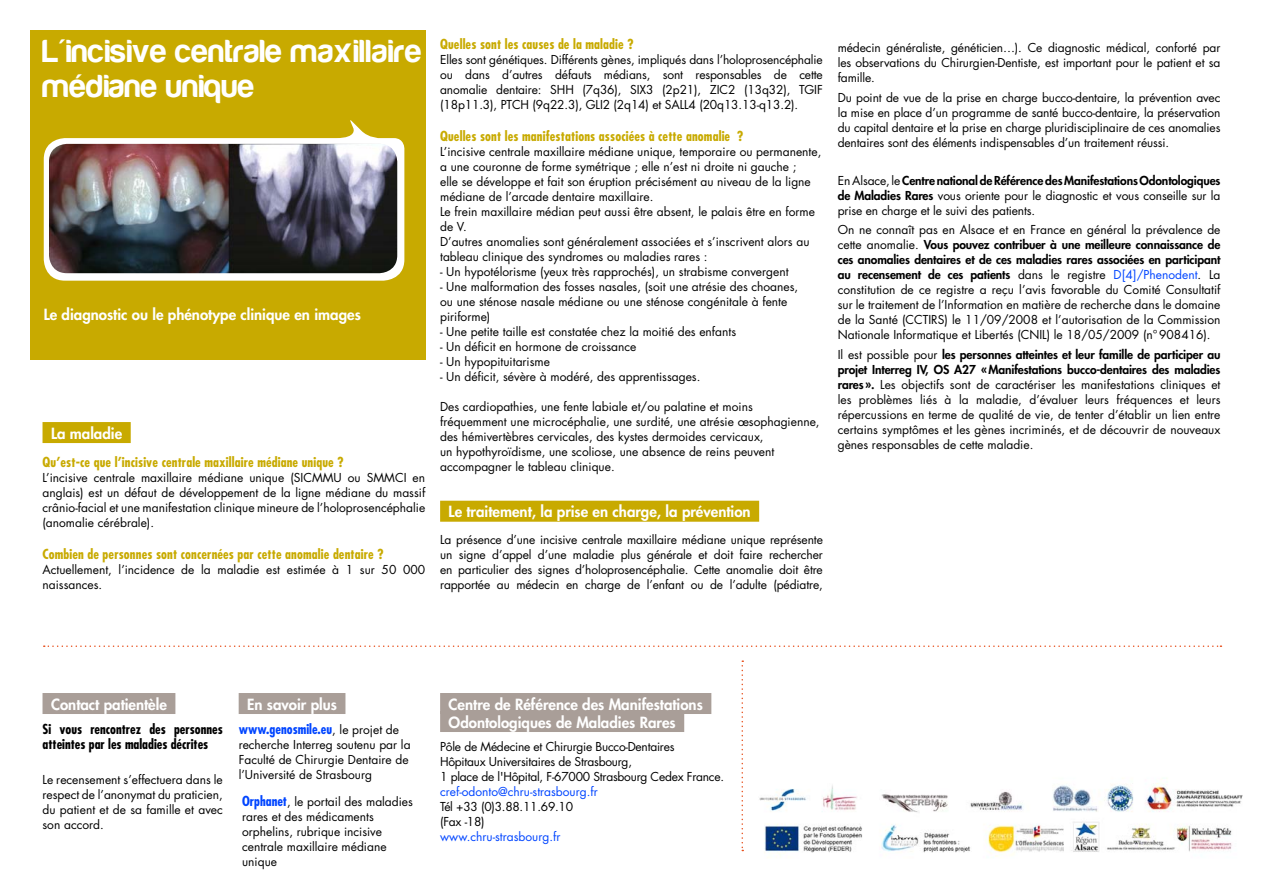
<style>
.page{position:relative;width:1263px;height:893px;background:#fff}
.page>*{position:absolute;margin:0;border:0;box-sizing:border-box;transform-origin:0 0}
.t1{font:33px/34.8px "Harabara";letter-spacing:.02em;color:#fff}
.t2{font:800 15px/18px "Futura Std";color:#fff}
.t3{font:700 condensed 13.5px "Futura Std";letter-spacing:.01em;color:#c8aa00}
.t4{font:700 condensed 13.5px/15px "Futura Std";color:#000}
.t5{font:700 condensed 13.5px "Futura Std";color:#0045ff}
.t6{font:12px/15px "Futura Std";color:#000;text-align:justify}
.t7{font:12px/15px "Futura Std";letter-spacing:-.02em;color:#000}
.t8{font:12px "Futura Std";color:#0045ff}
.s1{font-weight:800}
.s2{color:#0045ff}
.s3{font-weight:400;font-stretch:normal;font-size:12px;color:#000}
.s4{font-weight:700;font-stretch:condensed;font-size:13.5px;color:#0045ff}
</style>
<div class="page">
<img style="left:743px;top:783px;width:500px;height:74px">
<div style="left:30px;top:30px;width:395px;height:329px;background:#c8aa00"></div>
<div style="left:440px;top:501px;width:319px;height:21px;background:#c8aa00"></div>
<div style="left:43px;top:422px;width:88px;height:21px;background:#c8aa00"></div>
<svg style="left:44px;top:645px;width:1177px;height:2px"></svg>
<svg style="left:741px;top:660px;width:2px;height:191px"></svg>
<svg style="left:44px;top:120px;width:360px;height:161px"></svg>
<img style="left:49px;top:144px;width:348px;height:129px">
<div style="left:43px;top:693px;width:132px;height:21px;background:#a99e98"></div>
<div style="left:440px;top:693px;width:271px;height:21px;background:#a99e98"></div>
<div style="left:440px;top:711px;width:244px;height:21px;background:#a99e98"></div>
<div style="left:239px;top:693px;width:106px;height:21px;background:#a99e98"></div>
<h1 class="t1" style="left:42px;top:34px;width:380px">L'incisive centrale maxillaire médiane unique</h1>
<p class="t2" style="left:44px;top:305px;width:319px">Le diagnostic ou le phénotype clinique en images</p>
<p class="t2" style="left:51px;top:424px;width:73px">La maladie</p>
<p class="t3" style="left:43px;top:454px;width:303px">Qu’est-ce que l’incisive centrale maxillaire médiane unique ?</p>
<p class="t6" style="left:43px;top:470px;width:384px">L’incisive centrale maxillaire médiane unique (SICMMU ou SMMCI en anglais) est un défaut de développement de la ligne médiane du massif crânio-facial et une manifestation clinique mineure de l’holoprosencéphalie (anomalie cérébrale).</p>
<p class="t3" style="left:43px;top:545px;width:342px">Combien de personnes sont concernées par cette anomalie dentaire ?</p>
<p class="t6" style="left:43px;top:562px;width:384px">Actuellement, l’incidence de la maladie est estimée à 1 sur 50 000 naissances.</p>
<p class="t3" style="left:440px;top:36px;width:195px">Quelles sont les causes de la maladie ?</p>
<p class="t6" style="left:440px;top:53px;width:384px">Elles sont génétiques. Différents gènes, impliqués dans l’holoprosencéphalie ou dans d’autres défauts médians, sont responsables de cette anomalie dentaire: SHH (7q36), SIX3 (2p21), ZIC2 (13q32), TGIF (18p11.3), PTCH (9q22.3), GLI2 (2q14) et SALL4 (20q13.13-q13.2).</p>
<p class="t3" style="left:440px;top:128px;width:305px">Quelles sont les manifestations associées à cette anomalie ?</p>
<p class="t6" style="left:440px;top:144px;width:383px;text-align:left">L’incisive centrale maxillaire médiane unique, temporaire ou permanente, a une couronne de forme symétrique ; elle n’est ni droite ni gauche ;<br>elle se développe et fait son éruption précisément au niveau de la ligne médiane de l’arcade dentaire maxillaire.<br>Le frein maxillaire médian peut aussi être absent, le palais être en forme de V.<br>D’autres anomalies sont généralement associées et s’inscrivent alors au tableau clinique des syndromes ou maladies rares :</p>
<p class="t6" style="left:440px;top:264px;width:350px">- Un hypotélorisme (yeux très rapprochés), un strabisme convergent</p>
<p class="t6" style="left:440px;top:279px;width:360px;text-align:left">- Une malformation des fosses nasales, (soit une atrésie des choanes, ou une sténose nasale médiane ou une sténose congénitale à fente piriforme)</p>
<p class="t6" style="left:440px;top:324px;width:297px">- Une petite taille est constatée chez la moitié des enfants</p>
<p class="t6" style="left:440px;top:339px;width:198px">- Un déficit en hormone de croissance</p>
<p class="t6" style="left:440px;top:354px;width:111px">- Un hypopituitarisme</p>
<p class="t6" style="left:440px;top:369px;width:262px">- Un déficit, sévère à modéré, des apprentissages.</p>
<p class="t6" style="left:440px;top:399px;width:381px;text-align:left">Des cardiopathies, une fente labiale et/ou palatine et moins fréquemment une microcéphalie, une surdité, une atrésie œsophagienne, des hémivertèbres cervicales, des kystes dermoides cervicaux,<br>un hypothyroïdisme, une scoliose, une absence de reins peuvent accompagner le tableau clinique.</p>
<p class="t2" style="left:449px;top:503px;width:303px">Le traitement, la prise en charge, la prévention</p>
<p class="t6" style="left:440px;top:533px;width:384px">La présence d’une incisive centrale maxillaire médiane unique représente un signe d’appel d’une maladie plus générale et doit faire rechercher en particulier des signes d’holoprosencéphalie. Cette anomalie doit être rapportée au médecin en charge de l’enfant ou de l’adulte (pédiatre,</p>
<p class="t6" style="left:838px;top:41px;width:384px">médecin généraliste, généticien…). Ce diagnostic médical, conforté par les observations du Chirurgien-Dentiste, est important pour le patient et sa famille.</p>
<p class="t6" style="left:838px;top:90px;width:384px">Du point de vue de la prise en charge bucco-dentaire, la prévention avec la mise en place d’un programme de santé bucco-dentaire, la préservation du capital dentaire et la prise en charge pluridisciplinaire de ces anomalies dentaires sont des éléments indispensables d’un traitement réussi.</p>
<p class="t6" style="left:838px;top:173px;width:384px">En Alsace, le <span class="s1">Centre national de Référence des Manifestations Odontologiques de Maladies Rares</span> vous oriente pour le diagnostic et vous conseille sur la prise en charge et le suivi des patients.</p>
<p class="t6" style="left:838px;top:223px;width:384px">On ne connaît pas en Alsace et en France en général la prévalence de cette anomalie. <span class="s1">Vous pouvez contribuer à une meilleure connaissance de ces anomalies dentaires et de ces maladies rares associées en participant au recensement de ces patients</span> dans le registre <span class="s2">D[4]/Phenodent</span>. La constitution de ce registre a reçu l’avis favorable du Comité Consultatif sur le traitement de l’Information en matière de recherche dans le domaine de la Santé (CCTIRS) le 11/09/2008 et l’autorisation de la Commission Nationale Informatique et Libertés (CNIL) le 18/05/2009 (n°908416).</p>
<p class="t6" style="left:838px;top:347px;width:384px">Il est possible pour <span class="s1">les personnes atteintes et leur famille de participer au projet Interreg IV, OS A27 «Manifestations bucco-dentaires des maladies rares».</span> Les objectifs sont de caractériser les manifestations cliniques et les problèmes liés à la maladie, d’évaluer leurs fréquences et leurs répercussions en terme de qualité de vie, de tenter d’établir un lien entre certains symptômes et les gènes incriminés, et de découvrir de nouveaux gènes responsables de cette maladie.</p>
<p class="t2" style="left:51px;top:695px;width:117px">Contact patientèle</p>
<p class="t4" style="left:43px;top:722px;width:182px">Si vous rencontrez des personnes atteintes par les maladies décrites</p>
<p class="t6" style="left:43px;top:772px;width:182px">Le recensement s’effectuera dans le respect de l’anonymat du praticien, du patient et de sa famille et avec son accord.</p>
<p class="t2" style="left:247px;top:695px;width:91px">En savoir plus</p>
<p class="t5" style="left:239px;top:720px;width:162px">www.genosmile.eu<span class="s3">, le projet de</span></p>
<p class="t6" style="left:239px;top:737px;width:173px;text-align:left">recherche Interreg soutenu par la<br>Faculté de Chirurgie Dentaire de l’Université de Strasbourg</p>
<p class="t6" style="left:242px;top:794px;width:172px;text-align:left"><span class="s4">Orphanet</span>, le portail des maladies rares et des médicaments orphelins, rubrique incisive centrale maxillaire médiane unique</p>
<p class="t2" style="left:449px;top:695px;width:256px">Centre de Référence des Manifestations<br>Odontologiques de Maladies Rares</p>
<p class="t7" style="left:440px;top:739px;width:285px">Pôle de Médecine et Chirurgie Bucco-Dentaires<br>Hôpitaux Universitaires de Strasbourg,<br>1 place de l'Hôpital, F-67000 Strasbourg Cedex France.</p>
<p class="t8" style="left:440px;top:784px;width:159px">cref-odonto@chru-strasbourg.fr</p>
<p class="t7" style="left:440px;top:799px;width:135px">Tél +33 (0)3.88.11.69.10 (Fax -18)</p>
<p class="t8" style="left:440px;top:829px;width:122px">www.chru-strasbourg.fr</p>
</div>
